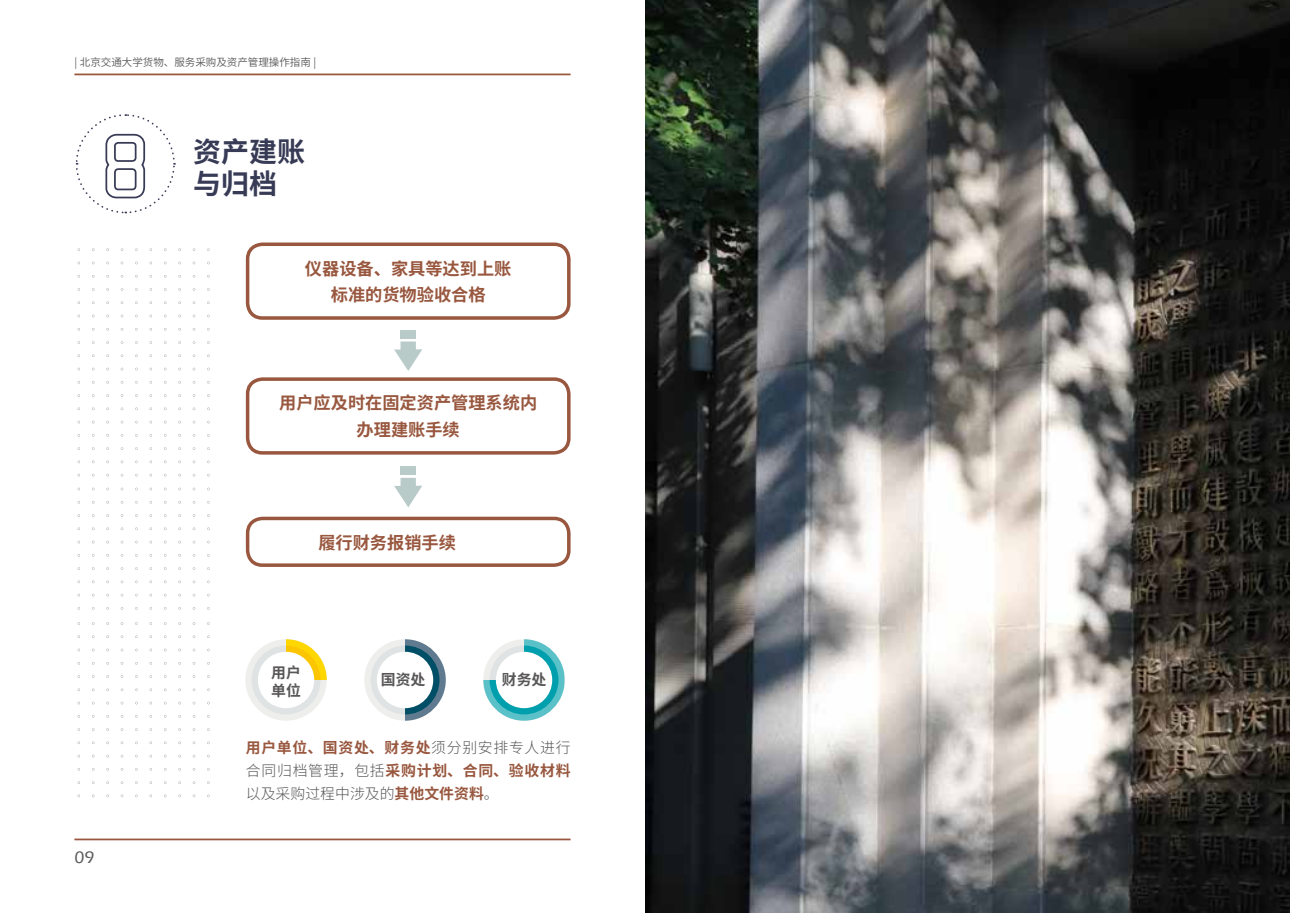
<style>
.page{position:relative;width:1290px;height:913px;background:#fff}
.page>*{position:absolute;margin:0;border:0;box-sizing:border-box;transform-origin:0 0}
.t1{font:700 28px/31.5px "Source Han Sans SC";color:#383b55}
.t2{font:500 17.5px "Eras ITC";color:#595757}
.t3{font:700 17.15px/26.2px "Source Han Sans SC";color:#98573e;text-align:center}
.t4{font:700 14.88px/22.8px "Source Han Sans SC";letter-spacing:.045em;color:#98573e;text-align:justify}
.t5{font:700 14.88px/17.5px "Source Han Sans SC";color:#595757}
.t6{font:10.5px "Source Han Sans SC";color:#595757}
.s1{font-weight:300;color:#595757}
</style>
<div class="page">
<div style="left:245px;top:639px;width:82px;height:82px;background:#eeeeec;border-radius:50%"></div>
<svg style="left:252px;top:639px;width:75px;height:75px"></svg>
<div style="left:258px;top:652px;width:56px;height:56px;background:#fff;border-radius:50%"></div>
<div style="left:364px;top:639px;width:82px;height:82px;background:#eeeeec;border-radius:50%"></div>
<svg style="left:371px;top:639px;width:75px;height:82px"></svg>
<div style="left:377px;top:652px;width:56px;height:56px;background:#fff;border-radius:50%"></div>
<svg style="left:483px;top:639px;width:82px;height:82px"></svg>
<div style="left:496px;top:652px;width:56px;height:56px;background:#fff;border-radius:50%"></div>
<svg style="left:75px;top:114px;width:50px;height:100px"></svg>
<svg style="left:125px;top:114px;width:51px;height:100px"></svg>
<div style="left:246px;top:242px;width:324px;height:78px;border:4px solid #98573e;border-radius:15px"></div>
<div style="left:246px;top:377px;width:324px;height:78px;border:4px solid #98573e;border-radius:15px"></div>
<div style="left:246px;top:517px;width:324px;height:50px;border:4px solid #98573e;border-radius:15px"></div>
<div style="left:400px;top:330px;width:16px;height:8px;background:#b9cbc8"></div>
<svg style="left:394px;top:341px;width:28px;height:30px"></svg>
<div style="left:400px;top:466px;width:16px;height:9px;background:#b9cbc8"></div>
<svg style="left:394px;top:478px;width:28px;height:29px"></svg>
<img style="left:645px;top:0;width:645px;height:913px">
<hr style="left:74px;top:74px;width:496px;height:1px;background:#98573e">
<hr style="left:74px;top:838px;width:496px;height:2px;background:#98573e">
<p class="t6" style="left:74px;top:56px;width:243px">| 北京交通大学货物、服务采购及资产管理操作指南 |</p>
<h1 class="t1" style="left:193px;top:137px;width:113px">资产建账与归档</h1>
<p class="t3" style="left:305px;top:256px;width:208px">仪器设备、家具等达到上账标准的货物验收合格</p>
<p class="t3" style="left:279px;top:390px;width:260px">用户应及时在固定资产管理系统内办理建账手续</p>
<p class="t3" style="left:318px;top:530px;width:139px">履行财务报销手续</p>
<p class="t5" style="left:271px;top:664px;width:31px">用户单位</p>
<p class="t5" style="left:381px;top:671px;width:46px">国资处</p>
<p class="t5" style="left:502px;top:671px;width:46px">财务处</p>
<p class="t2" style="left:74px;top:847px;width:21px">09</p>
<p class="t4" style="left:246px;top:737px;width:326px">用户单位、国资处、财务处<span class="s1">须分别安排专人进行合同归档管理，包括</span>采购计划、合同、验收材料<span class="s1">以及采购过程中涉及的</span>其他文件资料<span class="s1">。</span></p>
</div>
